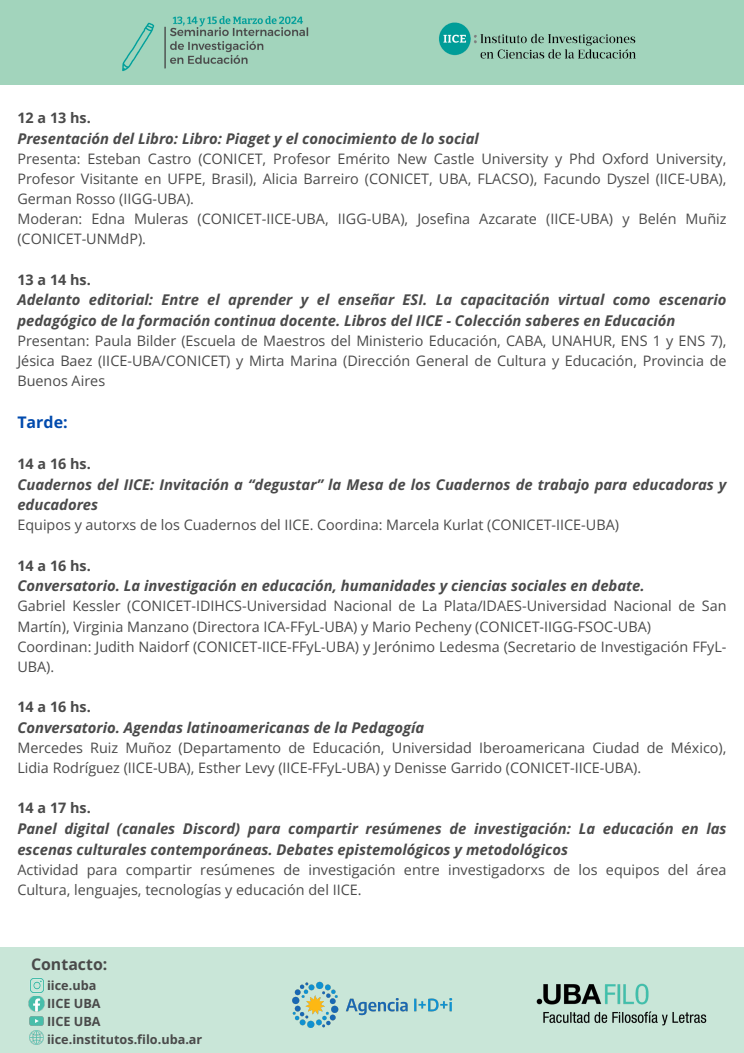
<style>
.page{position:relative;width:744px;height:1053px;background:#fff}
.page>*{position:absolute;margin:0;border:0;box-sizing:border-box;transform-origin:0 0}
.t1{font:700 16px "Open Sans";color:#004aad}
.t2{font:700 15.92px "Open Sans";color:#4a4a4a}
.t3{font:italic 700 14.8px/20.7px "Open Sans";color:#4a4a4a}
.t4{font:14.4px/20.1px "Open Sans";color:#4a4a4a}
.t5{font:700 14.4px "Open Sans";color:#4a4a4a}
.t6{font:700 12.68px/17.7px "Open Sans";color:#4a4a4a}
</style>
<div class="page">
<div style="left:0;top:0;width:744px;height:84px;background:#a2d4bc"></div>
<img style="left:99px;top:16px;width:232px;height:69px">
<img style="left:439px;top:22px;width:197px;height:37px">
<div style="left:0;top:947px;width:744px;height:105px;background:#c9e6d8"></div>
<img style="left:30px;top:978px;width:14px;height:14px">
<img style="left:29px;top:996px;width:15px;height:15px">
<img style="left:30px;top:1030px;width:13px;height:14px">
<svg style="left:30px;top:1016px;width:13px;height:9px"></svg>
<img style="left:292px;top:981px;width:161px;height:47px">
<img style="left:536px;top:983px;width:171px;height:43px">
<p class="t5" style="left:17px;top:108px;width:75px">12 a 13 hs.</p>
<p class="t3" style="left:17px;top:128px;width:463px">Presentación del Libro: Libro: Piaget y el conocimiento de lo social</p>
<p class="t4" style="left:17px;top:148px;width:711px">Presenta: Esteban Castro (CONICET, Profesor Emérito New Castle University y Phd Oxford University, Profesor Visitante en UFPE, Brasil), Alicia Barreiro (CONICET, UBA, FLACSO), Facundo Dyszel (IICE-UBA), German Rosso (IIGG-UBA).<br>Moderan: Edna Muleras (CONICET-IICE-UBA, IIGG-UBA), Josefina Azcarate (IICE-UBA) y Belén Muñiz (CONICET-UNMdP).</p>
<p class="t5" style="left:17px;top:269px;width:75px">13 a 14 hs.</p>
<p class="t3" style="left:17px;top:289px;width:711px">Adelanto editorial: Entre el aprender y el enseñar ESI. La capacitación virtual como escenario pedagógico de la formación continua docente. Libros del IICE - Colección saberes en Educación</p>
<p class="t4" style="left:17px;top:330px;width:711px;text-align:justify">Presentan: Paula Bilder (Escuela de Maestros del Ministerio Educación, CABA, UNAHUR, ENS 1 y ENS 7), Jésica Baez (IICE-UBA/CONICET) y Mirta Marina (Dirección General de Cultura y Educación, Provincia de Buenos Aires</p>
<p class="t1" style="left:17px;top:411px;width:52px">Tarde:</p>
<p class="t5" style="left:17px;top:453px;width:75px">14 a 16 hs.</p>
<p class="t3" style="left:17px;top:473px;width:711px">Cuadernos del IICE: Invitación a “degustar” la Mesa de los Cuadernos de trabajo para educadoras y educadores</p>
<p class="t4" style="left:17px;top:514px;width:603px">Equipos y autorxs de los Cuadernos del IICE. Coordina: Marcela Kurlat (CONICET-IICE-UBA)</p>
<p class="t5" style="left:17px;top:555px;width:75px">14 a 16 hs.</p>
<p class="t3" style="left:17px;top:575px;width:629px">Conversatorio. La investigación en educación, humanidades y ciencias sociales en debate.</p>
<p class="t4" style="left:17px;top:595px;width:711px">Gabriel Kessler (CONICET-IDIHCS-Universidad Nacional de La Plata/IDAES-Universidad Nacional de San Martín), Virginia Manzano (Directora ICA-FFyL-UBA) y Mario Pecheny (CONICET-IIGG-FSOC-UBA)<br>Coordinan: Judith Naidorf (CONICET-IICE-FFyL-UBA) y Jerónimo Ledesma (Secretario de Investigación FFyL-UBA).</p>
<p class="t5" style="left:17px;top:696px;width:75px">14 a 16 hs.</p>
<p class="t3" style="left:17px;top:716px;width:408px">Conversatorio. Agendas latinoamericanas de la Pedagogía</p>
<p class="t4" style="left:17px;top:737px;width:711px">Mercedes Ruiz Muñoz (Departamento de Educación, Universidad Iberoamericana Ciudad de México),<br>Lidia Rodríguez (IICE-UBA), Esther Levy (IICE-FFyL-UBA) y Denisse Garrido (CONICET-IICE-UBA).</p>
<p class="t5" style="left:17px;top:797px;width:75px">14 a 17 hs.</p>
<p class="t3" style="left:17px;top:817px;width:711px">Panel digital (canales Discord) para compartir resúmenes de investigación: La educación en las escenas culturales contemporáneas. Debates epistemológicos y metodológicos</p>
<p class="t4" style="left:17px;top:859px;width:711px">Actividad para compartir resúmenes de investigación entre investigadorxs de los equipos del área<br>Cultura, lenguajes, tecnologías y educación del IICE.</p>
<p class="t2" style="left:31px;top:952px;width:78px">Contacto:</p>
<p class="t6" style="left:47px;top:976px;width:157px">iice.uba<br>IICE UBA<br>IICE UBA iice.institutos.filo.uba.ar</p>
</div>
